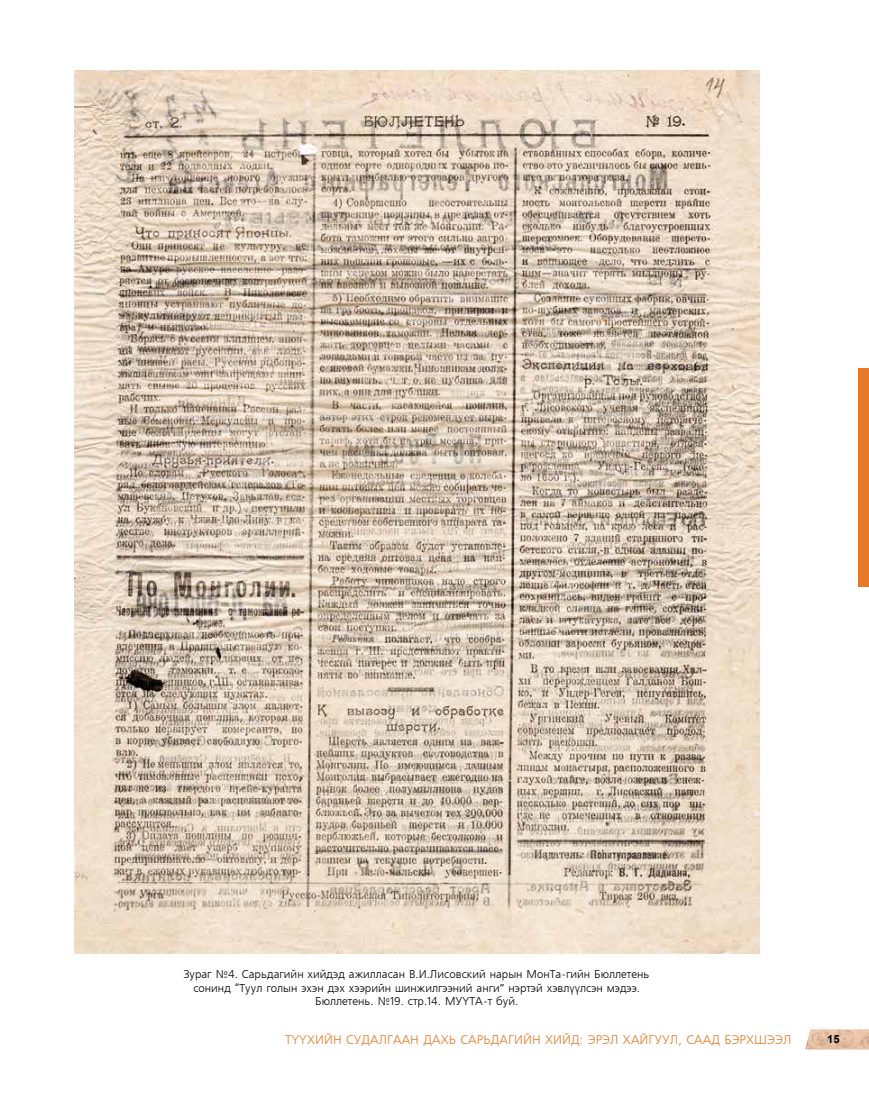
<style>
.page{position:relative;width:869px;height:1099px;background:#fff}
.page>*{position:absolute;margin:0;border:0;box-sizing:border-box;transform-origin:0 0}
.t1{font:12.5px "Mogul Freeset";color:#e67a29}
.t2{font:11.25px/13.5px "Mogul Freeset";color:#000;text-align:center}
.t3{font:700 11.25px "Arial";color:#000}
</style>
<div class="page">
<img style="left:805px;top:1029px;width:63px;height:20px">
<div style="left:857px;top:369px;width:11px;height:217px;background:#e67a29"></div>
<img style="left:74px;top:71px;width:685px;height:882px">
<p class="t2" style="left:184px;top:968px;width:467px">Зураг №4. Сарьдагийн хийдэд ажилласан В.И.Лисовский нарын МонТа-гийн Бюллетень сонинд “Туул голын эхэн дэх хээрийн шинжилгээний анги” нэртэй хэвлүүлсэн мэдээ.<br>Бюллетень. №19. стр.14. МУҮТА-т буй.</p>
<p class="t1" style="left:285px;top:1033px;width:507px">Түүхийн судалгаан дахь Сарьдагийн хийд: эрэл хайгуул, саад бэрхшээл</p>
<p class="t3" style="left:826px;top:1031px;width:14px">15</p>
</div>
